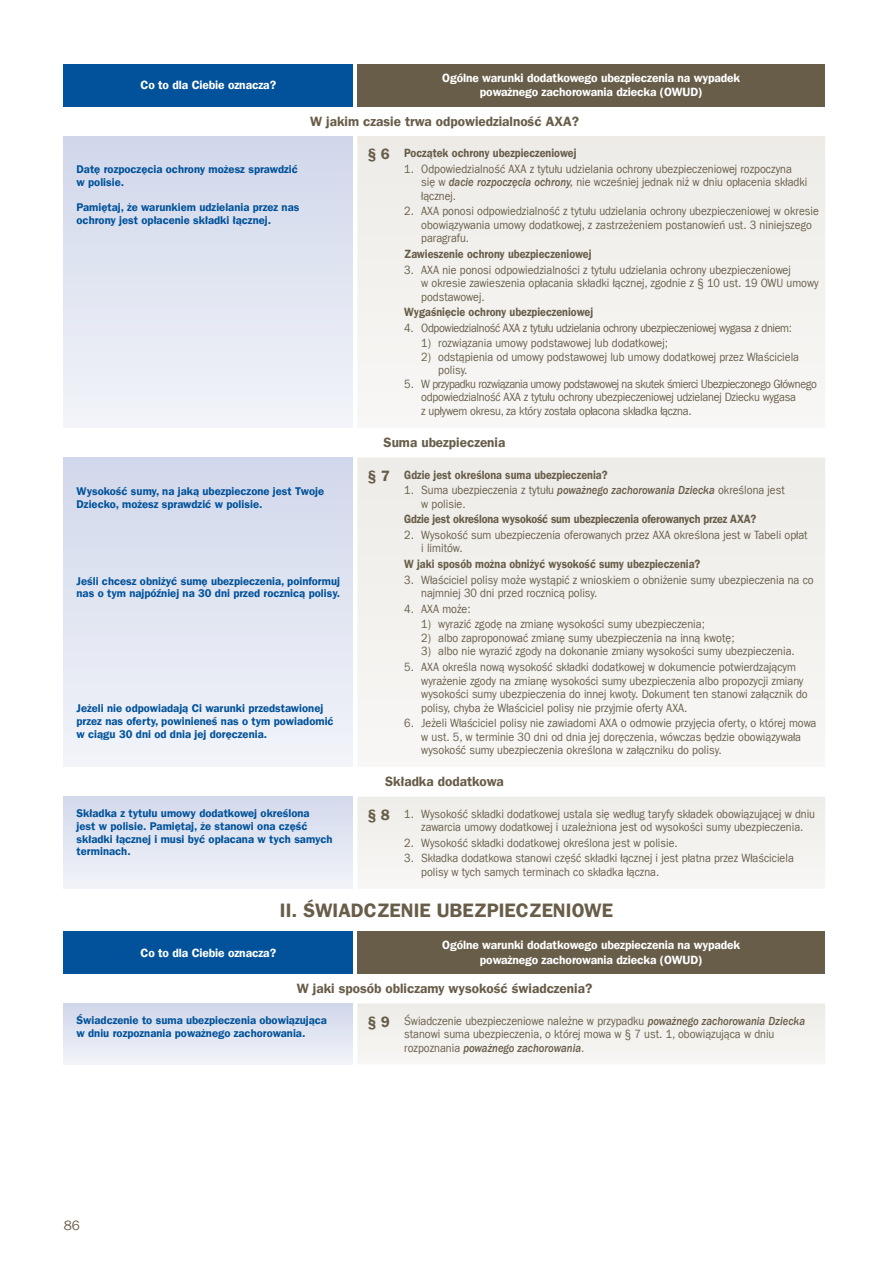
<style>
.page{position:relative;width:893px;height:1263px;background:#fff}
.page>*{position:absolute;margin:0;border:0;box-sizing:border-box;transform-origin:0 0}
.t1{font:19.5px "Franklin Gothic LT Com Dm";color:#685d49}
.t2{font:13.5px "Franklin Gothic LT Com Dm";color:#685d49}
.t3{font:13.5px "Franklin Gothic LT Com";color:#685d49}
.t4{font:12px/13.5px "Franklin Gothic LT Com";color:#685d49;scale:.9 1}
.t5{font:12px "Franklin Gothic LT Com Dm";color:#685d49;scale:.9 1}
.t6{font:12px/14.4px "Franklin Gothic LT Com Dm";letter-spacing:-.01em;color:#fff;text-align:center}
.t7{font:12px/13.5px "Franklin Gothic LT Com";letter-spacing:-.02em;color:#685d49;scale:.9 1}
.t8{font:12px "Franklin Gothic LT Com";letter-spacing:-.03em;color:#685d49;scale:.9 1}
.t9{font:11.25px/12.8px "Franklin Gothic LT Com Dm";color:#01529a}
.s1{font-size:15px}
.s2{font-weight:500;font-style:italic}
.s3{font-family:"Franklin Gothic LT Com Dm";font-size:15px}
</style>
<div class="page">
<div style="left:64px;top:64px;width:289px;height:42px;background:#01529a"></div>
<div style="left:357px;top:64px;width:468px;height:42px;background:#685d49"></div>
<div style="left:64px;top:136px;width:289px;height:292px;background:linear-gradient(to bottom,#d0d7eb,#f2f4f9)"></div>
<div style="left:357px;top:136px;width:468px;height:278px;background:#f2f1ee"></div>
<div style="left:64px;top:457px;width:289px;height:310px;background:linear-gradient(to bottom,#d1d7eb,#f2f4f9)"></div>
<div style="left:357px;top:457px;width:468px;height:297px;background:#f2f1ee"></div>
<div style="left:64px;top:797px;width:289px;height:92px;background:linear-gradient(to bottom,#d3daec,#f1f3f9)"></div>
<div style="left:357px;top:797px;width:468px;height:89px;background:#f3f2ee"></div>
<div style="left:64px;top:931px;width:289px;height:43px;background:#01529a"></div>
<div style="left:357px;top:931px;width:468px;height:43px;background:#685d49"></div>
<div style="left:64px;top:1003px;width:289px;height:61px;background:linear-gradient(to bottom,#d0d7eb,#f1f3f9)"></div>
<div style="left:357px;top:1003px;width:468px;height:61px;background:#f2f1ee"></div>
<p class="t6" style="left:141px;top:78px;width:137px">Co to dla Ciebie oznacza?</p>
<p class="t6" style="left:442px;top:71px;width:300px">Ogólne warunki dodatkowego ubezpieczenia na wypadek poważnego zachorowania dziecka (OWUD)</p>
<p class="t2" style="left:310px;top:113px;width:270px">W jakim czasie trwa odpowiedzialność AXA?</p>
<p class="t9" style="left:77px;top:163px;width:223px">Datę rozpoczęcia ochrony możesz sprawdzić w polisie.</p>
<p class="t9" style="left:77px;top:201px;width:224px">Pamiętaj, że warunkiem udzielania przez nas ochrony jest opłacenie składki łącznej.</p>
<p class="t5" style="left:367px;top:146px;width:234px"><span class="s1">§ 6</span> Początek ochrony ubezpieczeniowej</p>
<p class="t4" style="left:421px;top:162px;width:430px;text-indent:-17px">1. Odpowiedzialność AXA z tytułu udzielania ochrony ubezpieczeniowej rozpoczyna się w <span class="s2">dacie rozpoczęcia ochrony,</span> nie wcześniej jednak niż w dniu opłacenia składki łącznej.</p>
<p class="t4" style="left:421px;top:205px;width:443px;text-indent:-17px">2. AXA ponosi odpowiedzialność z tytułu udzielania ochrony ubezpieczeniowej w okresie obowiązywania umowy dodatkowej, z zastrzeżeniem postanowień ust. 3 niniejszego paragrafu.</p>
<p class="t5" style="left:404px;top:247px;width:210px">Zawieszenie ochrony ubezpieczeniowej</p>
<p class="t4" style="left:421px;top:263px;width:443px;text-indent:-17px">3. AXA nie ponosi odpowiedzialności z tytułu udzielania ochrony ubezpieczeniowej<br>w okresie zawieszenia opłacania składki łącznej, zgodnie z § 10 ust. 19 OWU umowy podstawowej.</p>
<p class="t5" style="left:404px;top:305px;width:211px">Wygaśnięcie ochrony ubezpieczeniowej</p>
<p class="t8" style="left:404px;top:321px;width:432px">4. Odpowiedzialność AXA z tytułu udzielania ochrony ubezpieczeniowej wygasa z dniem:</p>
<p class="t4" style="left:421px;top:337px;width:276px">1) rozwiązania umowy podstawowej lub dodatkowej;</p>
<p class="t4" style="left:438px;top:350px;width:402px;text-indent:-17px">2) odstąpienia od umowy podstawowej lub umowy dodatkowej przez Właściciela polisy.</p>
<p class="t7" style="left:421px;top:377px;width:441px;text-indent:-17px">5. W przypadku rozwiązania umowy podstawowej na skutek śmierci Ubezpieczonego Głównego odpowiedzialność AXA z tytułu ochrony ubezpieczeniowej udzielanej Dziecku wygasa<br>z upływem okresu, za który została opłacona składka łączna.</p>
<p class="t2" style="left:384px;top:435px;width:123px">Suma ubezpieczenia</p>
<p class="t9" style="left:77px;top:485px;width:249px">Wysokość sumy, na jaką ubezpieczone jest Twoje<br>Dziecko, możesz sprawdzić w polisie.</p>
<p class="t9" style="left:77px;top:574px;width:265px">Jeśli chcesz obniżyć sumę ubezpieczenia, poinformuj nas o tym najpóźniej na 30 dni przed rocznicą polisy.</p>
<p class="t9" style="left:77px;top:702px;width:259px">Jeżeli nie odpowiadają Ci warunki przedstawionej przez nas oferty, powinieneś nas o tym powiadomić w ciągu 30 dni od dnia jej doręczenia.</p>
<p class="t5" style="left:367px;top:467px;width:268px"><span class="s1">§ 7</span> Gdzie jest określona suma ubezpieczenia?</p>
<p class="t4" style="left:421px;top:483px;width:405px;text-indent:-17px">1. Suma ubezpieczenia z tytułu <span class="s2">poważnego zachorowania Dziecka</span> określona jest w polisie.</p>
<p class="t5" style="left:404px;top:512px;width:393px">Gdzie jest określona wysokość sum ubezpieczenia oferowanych przez AXA?</p>
<p class="t4" style="left:421px;top:528px;width:431px;text-indent:-17px">2. Wysokość sum ubezpieczenia oferowanych przez AXA określona jest w Tabeli opłat i limitów.</p>
<p class="t5" style="left:404px;top:557px;width:330px">W jaki sposób można obniżyć wysokość sumy ubezpieczenia?</p>
<p class="t4" style="left:421px;top:573px;width:438px;text-indent:-17px">3. Właściciel polisy może wystąpić z wnioskiem o obniżenie sumy ubezpieczenia na co najmniej 30 dni przed rocznicą polisy.</p>
<p class="t4" style="left:404px;top:602px;width:75px">4. AXA może:</p>
<p class="t4" style="left:421px;top:618px;width:317px">1) wyrazić zgodę na zmianę wysokości sumy ubezpieczenia;</p>
<p class="t4" style="left:421px;top:631px;width:350px">2) albo zaproponować zmianę sumy ubezpieczenia na inną kwotę;</p>
<p class="t4" style="left:421px;top:645px;width:417px">3) albo nie wyrazić zgody na dokonanie zmiany wysokości sumy ubezpieczenia.</p>
<p class="t4" style="left:421px;top:660px;width:431px;text-indent:-17px">5. AXA określa nową wysokość składki dodatkowej w dokumencie potwierdzającym wyrażenie zgody na zmianę wysokości sumy ubezpieczenia albo propozycji zmiany wysokości sumy ubezpieczenia do innej kwoty. Dokument ten stanowi załącznik do polisy, chyba że Właściciel polisy nie przyjmie oferty AXA.</p>
<p class="t4" style="left:421px;top:716px;width:441px;text-indent:-17px">6. Jeżeli Właściciel polisy nie zawiadomi AXA o odmowie przyjęcia oferty, o której mowa w ust. 5, w terminie 30 dni od dnia jej doręczenia, wówczas będzie obowiązywała wysokość sumy ubezpieczenia określona w załączniku do polisy.</p>
<p class="t2" style="left:385px;top:774px;width:120px">Składka dodatkowa</p>
<p class="t9" style="left:77px;top:807px;width:257px">Składka z tytułu umowy dodatkowej określona<br>jest w polisie. Pamiętaj, że stanowi ona część składki łącznej i musi być opłacana w tych samych terminach.</p>
<p class="t4" style="left:421px;top:807px;width:439px;text-indent:-54px"><span class="s3">§ 8</span> 1. Wysokość składki dodatkowej ustala się według taryfy składek obowiązującej w dniu zawarcia umowy dodatkowej i uzależniona jest od wysokości sumy ubezpieczenia.</p>
<p class="t4" style="left:404px;top:836px;width:306px">2. Wysokość składki dodatkowej określona jest w polisie.</p>
<p class="t4" style="left:421px;top:852px;width:416px;text-indent:-17px">3. Składka dodatkowa stanowi część składki łącznej i jest płatna przez Właściciela polisy w tych samych terminach co składka łączna.</p>
<p class="t1" style="left:280px;top:898px;width:335px">II. ŚWIADCZENIE UBEZPIECZENIOWE</p>
<p class="t6" style="left:141px;top:945px;width:137px">Co to dla Ciebie oznacza?</p>
<p class="t6" style="left:442px;top:938px;width:300px">Ogólne warunki dodatkowego ubezpieczenia na wypadek poważnego zachorowania dziecka (OWUD)</p>
<p class="t2" style="left:297px;top:981px;width:297px">W jaki sposób obliczamy wysokość świadczenia?</p>
<p class="t9" style="left:77px;top:1014px;width:252px">Świadczenie to suma ubezpieczenia obowiązująca w dniu rozpoznania poważnego zachorowania.</p>
<p class="t4" style="left:404px;top:1014px;width:447px;text-indent:-37px"><span class="s3">§ 9</span> Świadczenie ubezpieczeniowe należne w przypadku <span class="s2">poważnego zachorowania Dziecka </span>stanowi suma ubezpieczenia, o której mowa w § 7 ust. 1, obowiązująca w dniu rozpoznania <span class="s2">poważnego zachorowania</span>.</p>
<p class="t3" style="left:64px;top:1217px;width:18px">86</p>
</div>
